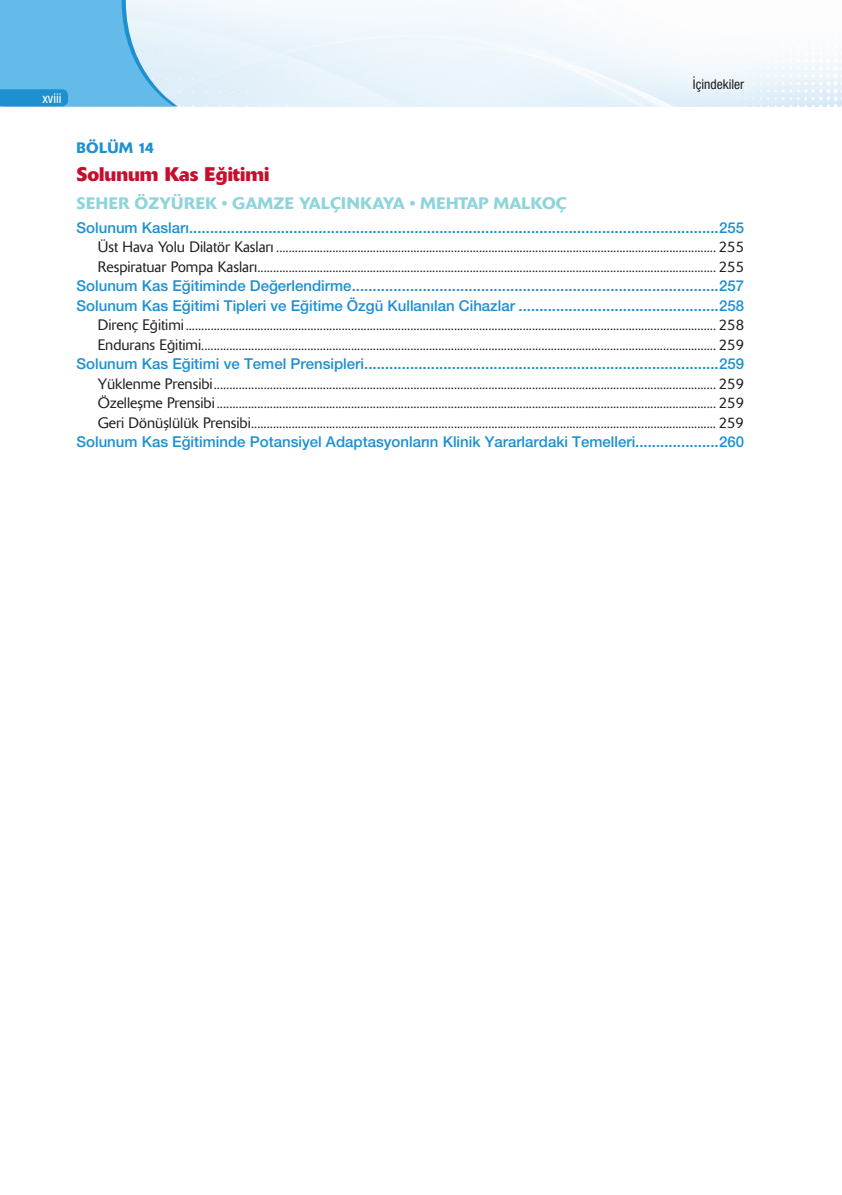
<style>
.page{position:relative;width:842px;height:1195px;background:#fff}
.page>*{position:absolute;margin:0;border:0;box-sizing:border-box;transform-origin:0 0}
.t1{font:700 19.5px "Delta";color:#c3102e}
.t2{font:500 16.5px "Delta";color:#8dd4db}
.t3{font:300 15px/19.5px "Delta";color:#231f20}
.t4{font:500 15px/19.5px "Helvetica Neu";color:#1d90d0}
.t5{font:500 15px "Delta";color:#1d90d0}
.t6{font:13.5px "Helvetica 57 Cn";color:#231f20}
.t7{font:13.5px "Helvetica 57 Cn";color:#fff}
</style>
<div class="page">
<svg style="left:0;top:0;width:178px;height:106px;background:#79c2ea"></svg>
<p class="t7" style="left:42px;top:90px;width:21px">xviii</p>
<p class="t6" style="left:693px;top:77px;width:53px">İçindekiler</p>
<p class="t5" style="left:77px;top:139px;width:79px">BÖLÜM 14</p>
<h1 class="t1" style="left:77px;top:162px;width:194px">Solunum Kas Eğitimi</h1>
<p class="t2" style="left:77px;top:193px;width:492px">SEHER ÖZYÜREK • GAMZE YALÇINKAYA • MEHTAP MALKOÇ</p>
<p class="t4" style="left:77px;top:217px;width:669px">Solunum Kasları...............................................................................................................................255</p>
<p class="t3" style="left:98px;top:237px;width:648px">Üst Hava Yolu Dilatör Kasları ............................................................................................................................................. 255<br>Respiratuar Pompa Kasları................................................................................................................................................... 255</p>
<p class="t4" style="left:77px;top:276px;width:669px">Solunum Kas Eğitiminde Değerlendirme........................................................................................257<br>Solunum Kas Eğitimi Tipleri ve Eğitime Özgü Kullanılan Cihazlar ................................................258</p>
<p class="t3" style="left:98px;top:315px;width:648px">Direnç Eğitimi .......................................................................................................................................................................... 258<br>Endurans Eğitimi..................................................................................................................................................................... 259</p>
<p class="t4" style="left:76px;top:354px;width:669px">Solunum Kas Eğitimi ve Temel Prensipleri.....................................................................................259</p>
<p class="t3" style="left:98px;top:374px;width:648px;text-align:justify">Yüklenme Prensibi................................................................................................................................................................. 259<br>Özelleşme Prensibi ................................................................................................................................................................ 259<br>Geri Dönüşlülük Prensibi..................................................................................................................................................... 259</p>
<p class="t4" style="left:76px;top:432px;width:669px">Solunum Kas Eğitiminde Potansiyel Adaptasyonların Klinik Yararlardaki Temelleri....................260</p>
</div>
